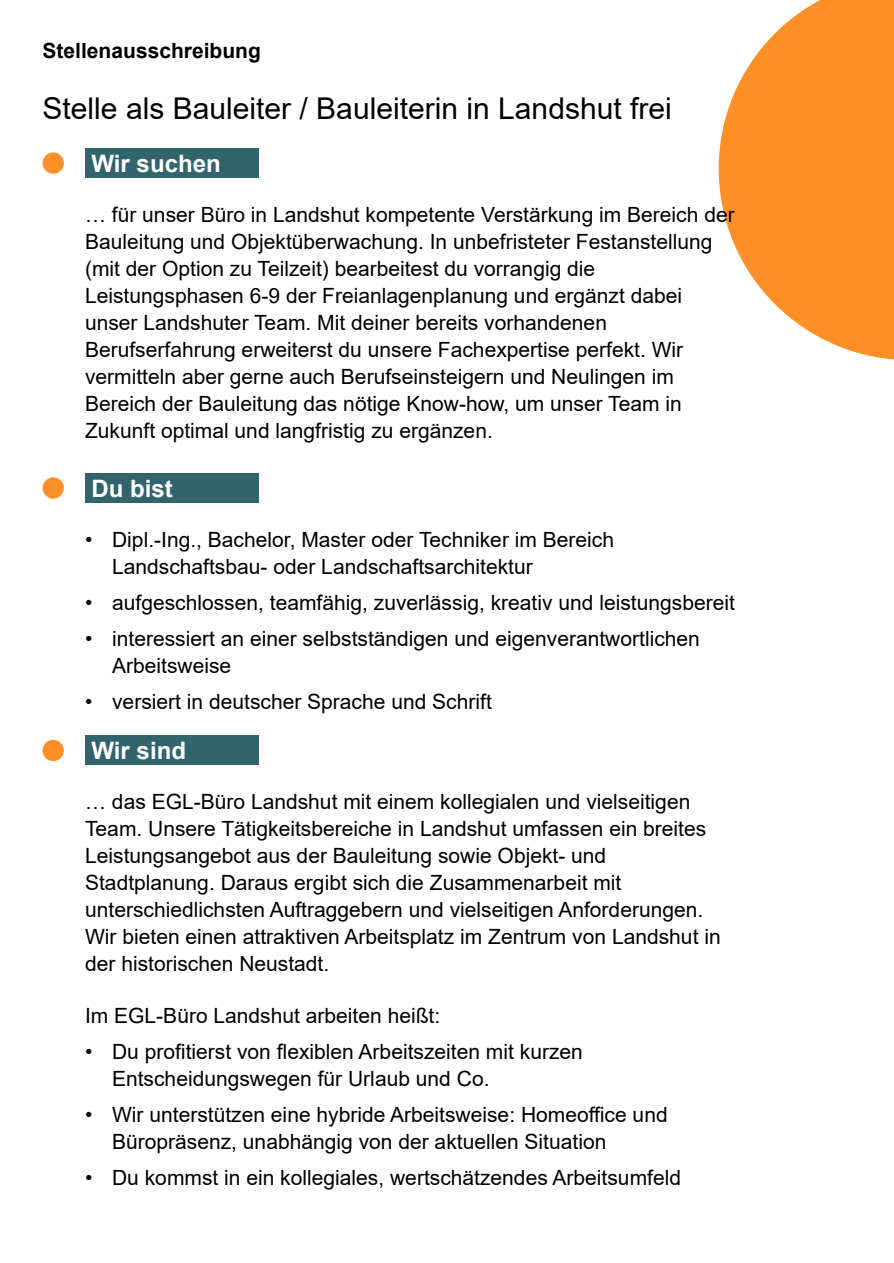
<style>
.page{position:relative;width:894px;height:1263px;background:#fff}
.page>*{position:absolute;margin:0;border:0;box-sizing:border-box;transform-origin:0 0}
.t1{font:30px "Arial";color:#000}
.t2{font:700 24px "Arial";color:#fff}
.t3{font:21px/27px "Arial";color:#000}
.t4{font:700 21px "Arial";color:#000}
</style>
<div class="page">
<svg style="left:718px;top:0;width:175px;height:360px;fill:#ff9027"></svg>
<div style="left:43px;top:477px;width:21px;height:22px;background:#ff9027;border-radius:50%"></div>
<div style="left:85px;top:473px;width:173px;height:30px;background:#32646e"></div>
<div style="left:43px;top:152px;width:21px;height:22px;background:#ff9027;border-radius:50%"></div>
<div style="left:85px;top:148px;width:173px;height:30px;background:#32646e"></div>
<div style="left:43px;top:740px;width:21px;height:21px;background:#ff9027;border-radius:50%"></div>
<div style="left:85px;top:735px;width:173px;height:30px;background:#32646e"></div>
<p class="t4" style="left:43px;top:42px;width:220px">Stellenausschreibung</p>
<h1 class="t1" style="left:43px;top:97px;width:630px">Stelle als Bauleiter / Bauleiterin in Landshut frei</h1>
<p class="t2" style="left:91px;top:154px;width:131px">Wir suchen</p>
<p class="t3" style="left:85px;top:203px;width:651px">… für unser Büro in Landshut kompetente Verstärkung im Bereich der Bauleitung und Objektüberwachung. In unbefristeter Festanstellung (mit der Option zu Teilzeit) bearbeitest du vorrangig die Leistungsphasen 6-9 der Freianlagenplanung und ergänzt dabei unser Landshuter Team. Mit deiner bereits vorhandenen Berufserfahrung erweiterst du unsere Fachexpertise perfekt. Wir vermitteln aber gerne auch Berufseinsteigern und Neulingen im Bereich der Bauleitung das nötige Know-how, um unser Team in Zukunft optimal und langfristig zu ergänzen.</p>
<p class="t2" style="left:91px;top:479px;width:83px">Du bist</p>
<p class="t3" style="left:112px;top:528px;width:503px;text-indent:-27px">• Dipl.-Ing., Bachelor, Master oder Techniker im Bereich<br>Landschaftsbau- oder Landschaftsarchitektur</p>
<p class="t3" style="left:85px;top:591px;width:651px">• aufgeschlossen, teamfähig, zuverlässig, kreativ und leistungsbereit</p>
<p class="t3" style="left:112px;top:627px;width:589px;text-indent:-27px">• interessiert an einer selbstständigen und eigenverantwortlichen<br>Arbeitsweise</p>
<p class="t3" style="left:85px;top:690px;width:408px">• versiert in deutscher Sprache und Schrift</p>
<p class="t2" style="left:91px;top:741px;width:96px">Wir sind</p>
<p class="t3" style="left:85px;top:790px;width:637px">… das EGL-Büro Landshut mit einem kollegialen und vielseitigen Team. Unsere Tätigkeitsbereiche in Landshut umfassen ein breites Leistungsangebot aus der Bauleitung sowie Objekt- und Stadtplanung. Daraus ergibt sich die Zusammenarbeit mit unterschiedlichsten Auftraggebern und vielseitigen Anforderungen.<br>Wir bieten einen attraktiven Arbeitsplatz im Zentrum von Landshut in der historischen Neustadt.</p>
<p class="t3" style="left:85px;top:1004px;width:356px">Im EGL-Büro Landshut arbeiten heißt:</p>
<p class="t3" style="left:112px;top:1040px;width:472px;text-indent:-27px">• Du profitierst von flexiblen Arbeitszeiten mit kurzen<br>Entscheidungswegen für Urlaub und Co.</p>
<p class="t3" style="left:112px;top:1103px;width:557px;text-indent:-27px">• Wir unterstützen eine hybride Arbeitsweise: Homeoffice und<br>Büropräsenz, unabhängig von der aktuellen Situation</p>
<p class="t3" style="left:85px;top:1166px;width:597px">• Du kommst in ein kollegiales, wertschätzendes Arbeitsumfeld</p>
</div>
